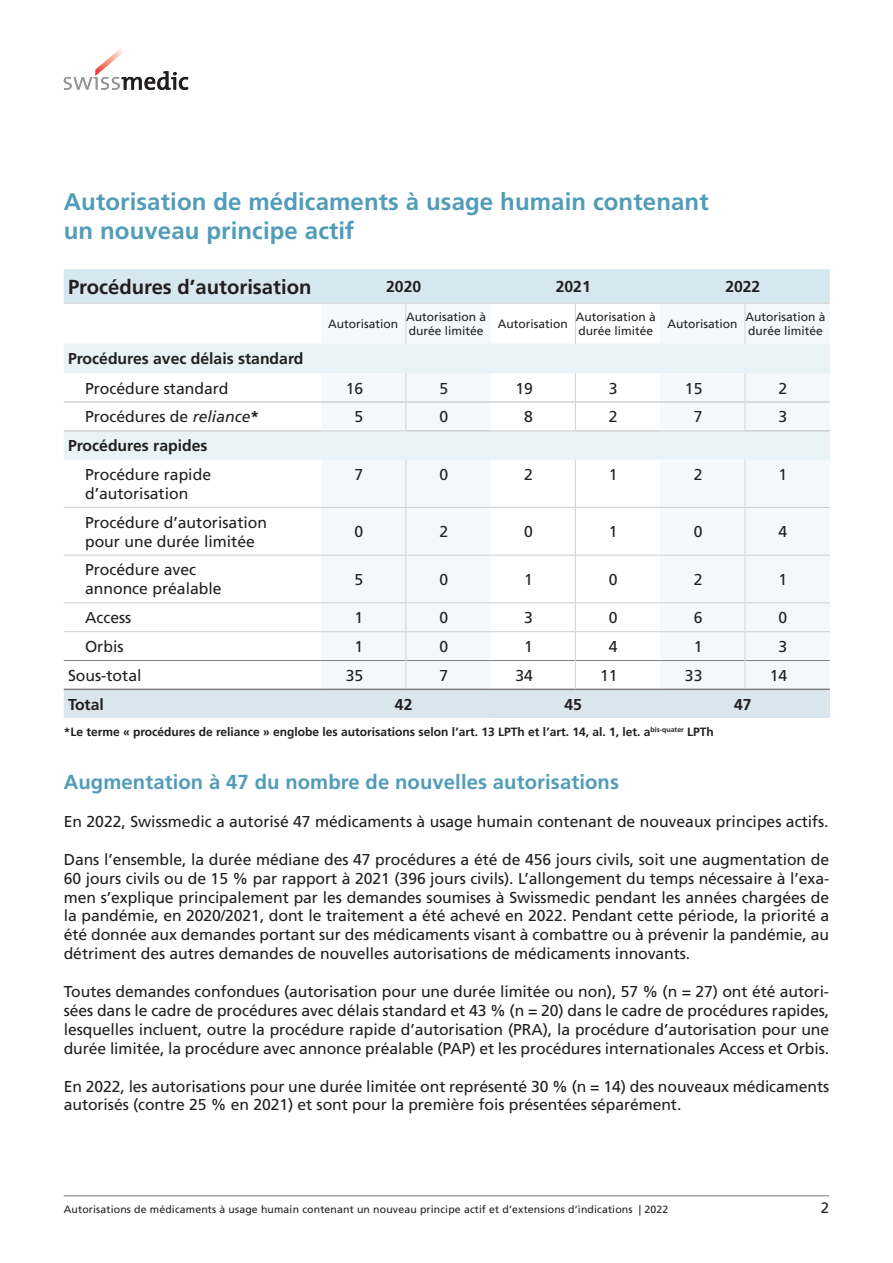
<style>
.page{position:relative;width:893px;height:1263px;background:#fff}
.page>*{position:absolute;margin:0;border:0;box-sizing:border-box;transform-origin:0 0}
.t1{font:700 24px/28.8px "Frutiger LT Com";letter-spacing:.005em;color:#509cb9}
.t2{font:700 20.25px "Frutiger LT Com";letter-spacing:.005em;color:#509cb9}
.t3{font:700 20.25px "Frutiger LT Com";color:#231f20}
.t4{font:15.75px/18.9px "Frutiger LT Com";color:#231f20}
.t5{font:700 15.75px "Frutiger LT Com";color:#231f20}
.t6{font:15px "Frutiger LT Com";color:#231f20}
.t7{font:12px/14.4px "Frutiger LT Com";color:#231f20}
.t8{font:700 12px "Frutiger LT Com";color:#231f20}
.t9{font:10.5px "Frutiger LT Com";letter-spacing:.015em;color:#231f20}
.s1{font-style:italic}
.s2{font-weight:700}
</style>
<div class="page">
<svg style="left:64px;top:48px;width:124px;height:42px"></svg>
<hr style="left:64px;top:1195px;width:765px;height:1px;background:#231f20">
<svg style="left:64px;top:269px;width:766px;height:449px"></svg>
<h1 class="t1" style="left:64px;top:187px;width:646px">Autorisation de médicaments à usage humain contenant un nouveau principe actif</h1>
<p class="t3" style="left:68px;top:275px;width:245px">Procédures d’autorisation</p>
<p class="t5" style="left:386px;top:277px;width:37px">2020</p>
<p class="t5" style="left:556px;top:277px;width:37px">2021</p>
<p class="t5" style="left:725px;top:277px;width:37px">2022</p>
<p class="t7" style="left:328px;top:317px;width:72px">Autorisation</p>
<p class="t7" style="left:406px;top:309px;width:82px">Autorisation à durée limitée</p>
<p class="t7" style="left:498px;top:317px;width:72px">Autorisation</p>
<p class="t7" style="left:576px;top:309px;width:82px">Autorisation à durée limitée</p>
<p class="t7" style="left:667px;top:317px;width:72px">Autorisation</p>
<p class="t7" style="left:745px;top:309px;width:82px">Autorisation à durée limitée</p>
<p class="t5" style="left:68px;top:349px;width:237px">Procédures avec délais standard</p>
<p class="t4" style="left:85px;top:379px;width:145px">Procédure standard</p>
<p class="t4" style="left:346px;top:379px;width:19px">16</p>
<p class="t4" style="left:439px;top:379px;width:10px">5</p>
<p class="t4" style="left:515px;top:379px;width:19px">19</p>
<p class="t4" style="left:609px;top:379px;width:10px">3</p>
<p class="t4" style="left:685px;top:379px;width:19px">15</p>
<p class="t4" style="left:778px;top:379px;width:10px">2</p>
<p class="t4" style="left:85px;top:407px;width:176px">Procédures de <span class="s1">reliance</span><span class="s2">*</span></p>
<p class="t4" style="left:355px;top:407px;width:10px">5</p>
<p class="t4" style="left:439px;top:407px;width:10px">0</p>
<p class="t4" style="left:524px;top:407px;width:10px">8</p>
<p class="t4" style="left:609px;top:407px;width:10px">2</p>
<p class="t4" style="left:694px;top:407px;width:10px">7</p>
<p class="t4" style="left:778px;top:407px;width:10px">3</p>
<p class="t5" style="left:68px;top:436px;width:141px">Procédures rapides</p>
<p class="t4" style="left:85px;top:465px;width:128px">Procédure rapide d’autorisation</p>
<p class="t4" style="left:355px;top:465px;width:10px">7</p>
<p class="t4" style="left:439px;top:465px;width:10px">0</p>
<p class="t4" style="left:524px;top:465px;width:10px">2</p>
<p class="t4" style="left:609px;top:465px;width:10px">1</p>
<p class="t4" style="left:694px;top:465px;width:10px">2</p>
<p class="t4" style="left:778px;top:465px;width:10px">1</p>
<p class="t4" style="left:85px;top:513px;width:184px">Procédure d’autorisation pour une durée limitée</p>
<p class="t4" style="left:355px;top:522px;width:10px">0</p>
<p class="t4" style="left:439px;top:522px;width:10px">2</p>
<p class="t4" style="left:524px;top:522px;width:10px">0</p>
<p class="t4" style="left:609px;top:522px;width:10px">1</p>
<p class="t4" style="left:694px;top:522px;width:10px">0</p>
<p class="t4" style="left:778px;top:522px;width:10px">4</p>
<p class="t4" style="left:85px;top:561px;width:138px">Procédure avec annonce préalable</p>
<p class="t4" style="left:355px;top:570px;width:10px">5</p>
<p class="t4" style="left:439px;top:570px;width:10px">0</p>
<p class="t4" style="left:524px;top:570px;width:10px">1</p>
<p class="t4" style="left:609px;top:570px;width:10px">0</p>
<p class="t4" style="left:694px;top:570px;width:10px">2</p>
<p class="t4" style="left:778px;top:570px;width:10px">1</p>
<p class="t4" style="left:85px;top:608px;width:48px">Access</p>
<p class="t4" style="left:355px;top:608px;width:10px">1</p>
<p class="t4" style="left:439px;top:608px;width:10px">0</p>
<p class="t4" style="left:524px;top:608px;width:10px">3</p>
<p class="t4" style="left:609px;top:608px;width:10px">0</p>
<p class="t4" style="left:694px;top:608px;width:10px">6</p>
<p class="t4" style="left:778px;top:608px;width:10px">0</p>
<p class="t4" style="left:85px;top:637px;width:40px">Orbis</p>
<p class="t4" style="left:355px;top:637px;width:10px">1</p>
<p class="t4" style="left:439px;top:637px;width:10px">0</p>
<p class="t4" style="left:524px;top:637px;width:10px">1</p>
<p class="t4" style="left:609px;top:637px;width:10px">4</p>
<p class="t4" style="left:694px;top:637px;width:10px">1</p>
<p class="t4" style="left:778px;top:637px;width:10px">3</p>
<p class="t4" style="left:68px;top:666px;width:75px">Sous-total</p>
<p class="t4" style="left:346px;top:666px;width:19px">35</p>
<p class="t4" style="left:439px;top:666px;width:10px">7</p>
<p class="t4" style="left:515px;top:666px;width:19px">34</p>
<p class="t4" style="left:600px;top:666px;width:19px">11</p>
<p class="t4" style="left:685px;top:666px;width:19px">33</p>
<p class="t4" style="left:770px;top:666px;width:19px">14</p>
<p class="t5" style="left:68px;top:695px;width:37px">Total</p>
<p class="t5" style="left:395px;top:695px;width:19px">42</p>
<p class="t5" style="left:564px;top:695px;width:19px">45</p>
<p class="t5" style="left:734px;top:695px;width:19px">47</p>
<p class="t8" style="left:64px;top:725px;width:652px">*Le terme « procédures de reliance » englobe les autorisations selon l’art. 13 LPTh et l’art. 14, al. 1, let. a<sup>bis-quater</sup> LPTh</p>
<p class="t2" style="left:64px;top:770px;width:557px">Augmentation à 47 du nombre de nouvelles autorisations</p>
<p class="t4" style="left:64px;top:812px;width:766px">En 2022, Swissmedic a autorisé 47 médicaments à usage humain contenant de nouveaux principes actifs.</p>
<p class="t4" style="left:64px;top:850px;width:767px;text-align:justify">Dans l’ensemble, la durée médiane des 47 procédures a été de 456 jours civils, soit une augmentation de 60 jours civils ou de 15 % par rapport à 2021 (396 jours civils). L’allongement du temps nécessaire à l’exa&shy;men s’explique principalement par les demandes soumises à Swissmedic pendant les années chargées de la pandémie, en 2020/2021, dont le traitement a été achevé en 2022. Pendant cette période, la priorité a été donnée aux demandes portant sur des médicaments visant à combattre ou à prévenir la pandémie, au détriment des autres demandes de nouvelles autorisations de médicaments innovants.</p>
<p class="t4" style="left:64px;top:982px;width:767px;text-align:justify">Toutes demandes confondues (autorisation pour une durée limitée ou non), 57 % (n = 27) ont été autori&shy;sées dans le cadre de procédures avec délais standard et 43 % (n = 20) dans le cadre de procédures rapides, lesquelles incluent, outre la procédure rapide d’autorisation (PRA), la procédure d’autorisation pour une durée limitée, la procédure avec annonce préalable (PAP) et les procédures internationales Access et Orbis.</p>
<p class="t4" style="left:64px;top:1077px;width:767px">En 2022, les autorisations pour une durée limitée ont représenté 30 % (n = 14) des nouveaux médicaments autorisés (contre 25 % en 2021) et sont pour la première fois présentées séparément.</p>
<p class="t9" style="left:64px;top:1203px;width:606px">Autorisations de médicaments à usage humain contenant un nouveau principe actif et d’extensions d’indications | 2022</p>
<p class="t6" style="left:821px;top:1199px;width:10px">2</p>
</div>
